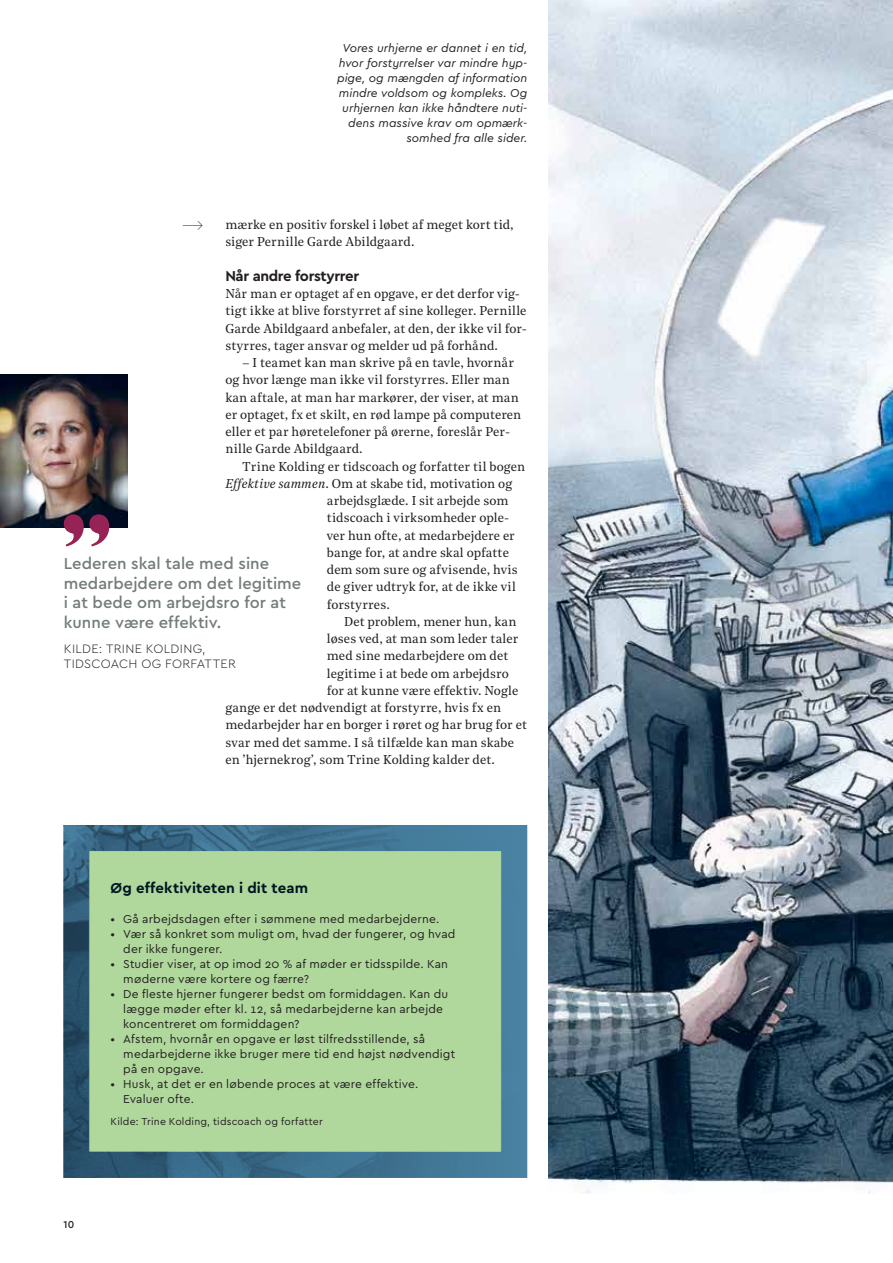
<style>
.page{position:relative;width:893px;height:1263px;background:#fff}
.page>*{position:absolute;margin:0;border:0;box-sizing:border-box;transform-origin:0 0}
.t1{font:100 18px "Cera PRO";color:#231f20}
.t2{font:500 16.5px/19.5px "Cera PRO";letter-spacing:.005em;color:#737c7b}
.t3{font:700 15px "Cera PRO";letter-spacing:.01em;color:#001522}
.t4{font:700 15px "Cera PRO";letter-spacing:-.025em;color:#231f20}
.t5{font:12.75px/17.2px "Noe Text";letter-spacing:.005em;color:#231f20}
.t6{font:300 12.75px/15px "Cera PRO";letter-spacing:.03em;color:#231f20}
.t7{font:12px/15px "Cera PRO";letter-spacing:.015em;color:#231f20}
.t8{font:italic 12px/15px "Cera PRO";color:#231f20;text-align:right}
.t9{font:10.5px "Cera PRO";color:#231f20}
.t10{font:500 10.5px "Cera PRO";color:#231f20}
.s1{font-style:italic}
</style>
<div class="page">
<img style="left:0;top:374px;width:128px;height:153px">
<img style="left:549px;top:0;width:344px;height:1193px">
<svg style="left:64px;top:514px;width:45px;height:32px"></svg>
<img style="left:63px;top:825px;width:464px;height:353px">
<p class="t8" style="left:337px;top:40px;width:192px">Vores urhjerne er dannet i en tid, hvor forstyrrelser var mindre hyp&shy;pige, og mængden af information mindre voldsom og kompleks. Og urhjernen kan ikke håndtere nuti&shy;dens massive krav om opmærk&shy;somhed fra alle sider.</p>
<p class="t5" style="left:225px;top:215px;width:290px">mærke en positiv forskel i løbet af meget kort tid, siger Pernille Garde Abildgaard.</p>
<p class="t4" style="left:225px;top:266px;width:135px">Når andre forstyrrer</p>
<p class="t5" style="left:225px;top:284px;width:303px">Når man er optaget af en opgave, er det derfor vig&shy;tigt ikke at blive forstyrret af sine kolleger. Pernille Garde Abildgaard anbefaler, at den, der ikke vil for&shy;styrres, tager ansvar og melder ud på forhånd.</p>
<p class="t5" style="left:225px;top:353px;width:297px;text-indent:17px">– I teamet kan man skrive på en tavle, hvornår og hvor længe man ikke vil forstyrres. Eller man kan aftale, at man har markører, der viser, at man er optaget, fx et skilt, en rød lampe på computeren eller et par høretelefoner på ørerne, foreslår Per&shy;nille Garde Abildgaard.</p>
<p class="t5" style="left:243px;top:457px;width:284px">Trine Kolding er tidscoach og forfatter til bogen</p>
<p class="t5" style="left:225px;top:474px;width:288px"><span class="s1">Effektive sammen</span>. Om at skabe tid, motivation og</p>
<p class="t5" style="left:327px;top:491px;width:183px">arbejdsglæde. I sit arbejde som</p>
<p class="t5" style="left:327px;top:509px;width:184px">tidscoach i virksomheder ople-</p>
<p class="t5" style="left:327px;top:526px;width:190px">ver hun ofte, at medarbejdere er</p>
<p class="t5" style="left:327px;top:543px;width:184px">bange for, at andre skal opfatte</p>
<p class="t5" style="left:327px;top:560px;width:192px">dem som sure og afvisende, hvis</p>
<p class="t5" style="left:327px;top:578px;width:191px">de giver udtryk for, at de ikke vil</p>
<p class="t5" style="left:327px;top:595px;width:64px">forstyrres.</p>
<p class="t5" style="left:344px;top:612px;width:174px">Det problem, mener hun, kan</p>
<p class="t5" style="left:327px;top:629px;width:193px">løses ved, at man som leder taler</p>
<p class="t5" style="left:327px;top:647px;width:183px">med sine medarbejdere om det</p>
<p class="t5" style="left:327px;top:664px;width:183px">legitime i at bede om arbejdsro</p>
<p class="t5" style="left:327px;top:681px;width:193px">for at kunne være effektiv. Nogle</p>
<p class="t5" style="left:225px;top:698px;width:277px">gange er det nødvendigt at forstyrre, hvis fx en</p>
<p class="t5" style="left:225px;top:716px;width:303px">medarbejder har en borger i røret og har brug for et</p>
<p class="t5" style="left:225px;top:733px;width:290px">svar med det samme. I så tilfælde kan man skabe</p>
<p class="t5" style="left:225px;top:750px;width:271px">en ’hjernekrog’, som Trine Kolding kalder det.</p>
<h1 class="t1" style="left:182px;top:213px;width:23px">⟶</h1>
<p class="t2" style="left:64px;top:553px;width:239px">Lederen skal tale med sine medarbejdere om det legitime i at bede om arbejdsro for at kunne være effektiv.</p>
<p class="t6" style="left:64px;top:641px;width:173px">KILDE: TRINE KOLDING,<br>TIDSCOACH OG FORFATTER</p>
<p class="t3" style="left:111px;top:878px;width:199px">Øg effektiviteten i dit team</p>
<p class="t7" style="left:111px;top:911px;width:330px">• Gå arbejdsdagen efter i sømmene med medarbejderne.</p>
<p class="t7" style="left:123px;top:926px;width:334px;text-indent:-13px">• Vær så konkret som muligt om, hvad der fungerer, og hvad der ikke fungerer.</p>
<p class="t7" style="left:123px;top:956px;width:326px;text-indent:-13px">• Studier viser, at op imod 20 % af møder er tidsspilde. Kan møderne være kortere og færre?</p>
<p class="t7" style="left:123px;top:986px;width:326px;text-indent:-13px">• De fleste hjerner fungerer bedst om formiddagen. Kan du lægge møder efter kl. 12, så medarbejderne kan arbejde koncentreret om formiddagen?</p>
<p class="t7" style="left:123px;top:1031px;width:333px;text-indent:-13px">• Afstem, hvornår en opgave er løst tilfredsstillende, så medarbejderne ikke bruger mere tid end højst nødvendigt på en opgave.</p>
<p class="t7" style="left:123px;top:1076px;width:297px;text-indent:-13px">• Husk, at det er en løbende proces at være effektive.<br>Evaluer ofte.</p>
<p class="t9" style="left:111px;top:1115px;width:214px">Kilde: Trine Kolding, tidscoach og forfatter</p>
<p class="t10" style="left:63px;top:1217px;width:12px">10</p>
</div>
